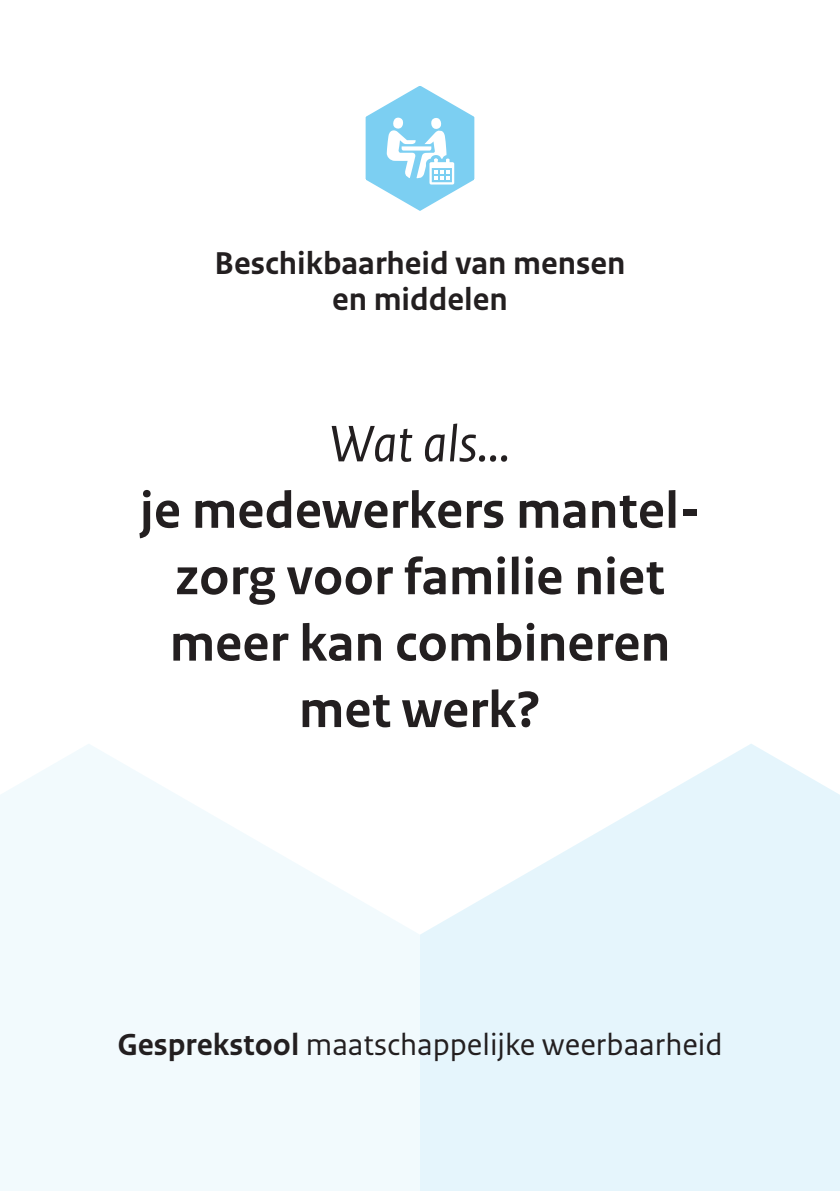
<style>
.page{position:relative;width:840px;height:1191px;background:#fff}
.page>*{position:absolute;margin:0;border:0;box-sizing:border-box;transform-origin:0 0}
.tool_-_V___Wat_als{font:700 54px/66.4px "Rijksoverheid Sans Text";color:#231f20;text-align:center}
.tool_-_V___Wat_als-2{font:italic 54px "Rijksoverheid Sans Text";color:#231f20}
.t1{font:700 33.2px/36px "Rijksoverheid Sans Text";color:#231f20;text-align:center}
.t2{font:32px "Rijksoverheid Sans Text";color:#231f20}
.s1{font-weight:700}
</style>
<div class="page">
<svg style="left:420px;top:744px;width:419px;height:447px;fill:#e5f5fc"></svg>
<svg style="left:0;top:744px;width:420px;height:447px;fill:#f2fafd"></svg>
<svg style="left:0;top:744px;width:89px;height:190px;fill:#f2fafd"></svg>
<svg style="left:750px;top:744px;width:89px;height:190px;background:#e8f6fc"></svg>
<svg style="left:365px;top:86px;width:110px;height:125px"></svg>
<p class="t1" style="left:214px;top:246px;width:412px">Beschikbaarheid van mensen en middelen</p>
<p class="tool_-_V___Wat_als-2" style="left:329px;top:413px;width:182px">Wat als...</p>
<p class="tool_-_V___Wat_als" style="left:140px;top:478px;width:554px">je medewerkers mantel&shy;zorg voor familie niet meer kan combineren met werk?</p>
<p class="t2" style="left:117px;top:1026px;width:606px"><span class="s1">Gesprekstool</span> maatschappelijke weerbaarheid</p>
</div>
